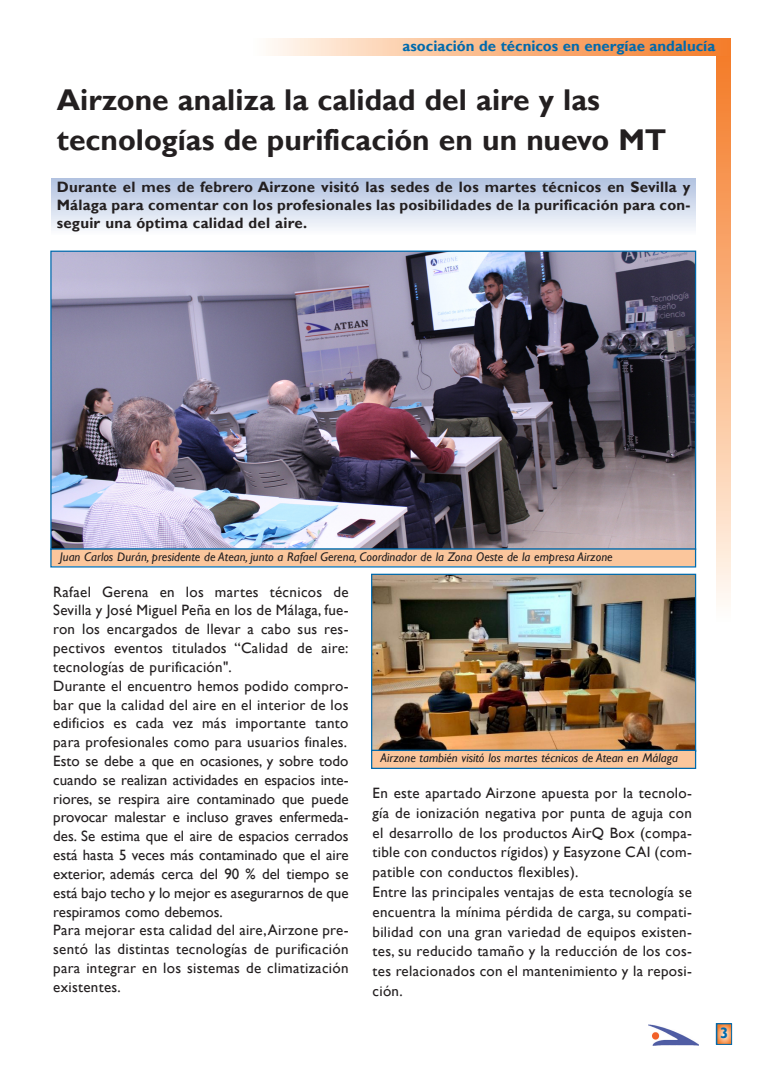
<style>
.page{position:relative;width:772px;height:1081px;background:#fff}
.page>*{position:absolute;margin:0;border:0;box-sizing:border-box;transform-origin:0 0}
.t1{font:700 30px/40px "Gill Sans";color:#231f20}
.t2{font:15px/18.8px "Gill Sans";letter-spacing:.02em;color:#231f20}
.t3{font:700 15px/18px "Gill Sans";letter-spacing:.015em;color:#231f20;text-align:justify}
.t4{font:700 15px "Gill Sans";color:#006aad}
.t5{font:italic 12.5px "Gill Sans";color:#231f20}
</style>
<div class="page">
<img style="left:649px;top:1024px;width:49px;height:21px">
<svg style="left:718px;top:1025px;width:12px;height:17px"></svg>
<div style="left:716px;top:1023px;width:16px;height:21px;border:1px solid #006aad"></div>
<svg style="left:716px;top:56px;width:15px;height:549px;background:#f9b788"></svg>
<div style="left:252px;top:39px;width:479px;height:17px;background:linear-gradient(to right,#fffbf4,#f47924)"></div>
<div style="left:52px;top:178px;width:643px;height:56px;background:linear-gradient(to bottom,#b0c1e0,#f8fafd)"></div>
<img style="left:52px;top:252px;width:642px;height:296px">
<div style="left:52px;top:549px;width:643px;height:17px;background:#fbc69c"></div>
<div style="left:50px;top:548px;width:646px;height:19px;border:1px solid #006aad"></div>
<img style="left:373px;top:575px;width:321px;height:174px">
<div style="left:371px;top:573px;width:325px;height:178px;border:1px solid #006aad"></div>
<div style="left:372px;top:750px;width:323px;height:17px;background:#fbc69c"></div>
<div style="left:371px;top:749px;width:325px;height:19px;border:1px solid #006aad"></div>
<p class="t4" style="left:403px;top:37px;width:314px">asociación de técnicos en energíae andalucía</p>
<h1 class="t1" style="left:57px;top:80px;width:611px">Airzone analiza la calidad del aire y las tecnologías de purificación en un nuevo MT</h1>
<p class="t3" style="left:57px;top:177px;width:635px">Durante el mes de febrero Airzone visitó las sedes de los martes técnicos en Sevilla y Málaga para comentar con los profesionales las posibilidades de la purificación para con&shy;seguir una óptima calidad del aire.</p>
<p class="t5" style="left:60px;top:549px;width:554px">Juan Carlos Durán, presidente de Atean, junto a Rafael Gerena, Coordinador de la Zona Oeste de la empresa Airzone</p>
<p class="t2" style="left:53px;top:582px;width:297px">Rafael Gerena en los martes técnicos de Sevilla y José Miguel Peña en los de Málaga, fue&shy;ron los encargados de llevar a cabo sus res&shy;pectivos eventos titulados “Calidad de aire: tecnologías de purificación".<br>Durante el encuentro hemos podido compro&shy;bar que la calidad del aire en el interior de los edificios es cada vez más importante tanto para profesionales como para usuarios finales.<br>Esto se debe a que en ocasiones, y sobre todo cuando se realizan actividades en espacios inte&shy;riores, se respira aire contaminado que puede provocar malestar e incluso graves enfermeda&shy;des. Se estima que el aire de espacios cerrados está hasta 5 veces más contaminado que el aire exterior, además cerca del 90 % del tiempo se está bajo techo y lo mejor es asegurarnos de que respiramos como debemos.<br>Para mejorar esta calidad del aire,Airzone pre&shy;sentó las distintas tecnologías de purificación para integrar en los sistemas de climatización existentes.</p>
<p class="t5" style="left:381px;top:750px;width:299px">Airzone también visitó los martes técnicos de Atean en Málaga</p>
<p class="t2" style="left:373px;top:782px;width:321px;line-height:19.8px">En este apartado Airzone apuesta por la tecnolo&shy;gía de ionización negativa por punta de aguja con el desarrollo de los productos AirQ Box (compa&shy;tible con conductos rígidos) y Easyzone CAI (com&shy;patible con conductos flexibles).<br>Entre las principales ventajas de esta tecnología se encuentra la mínima pérdida de carga, su compati&shy;bilidad con una gran variedad de equipos existen&shy;tes, su reducido tamaño y la reducción de los cos&shy;tes relacionados con el mantenimiento y la reposi&shy;ción.</p>
<p class="t4" style="left:720px;top:1023px;width:10px">3</p>
</div>
